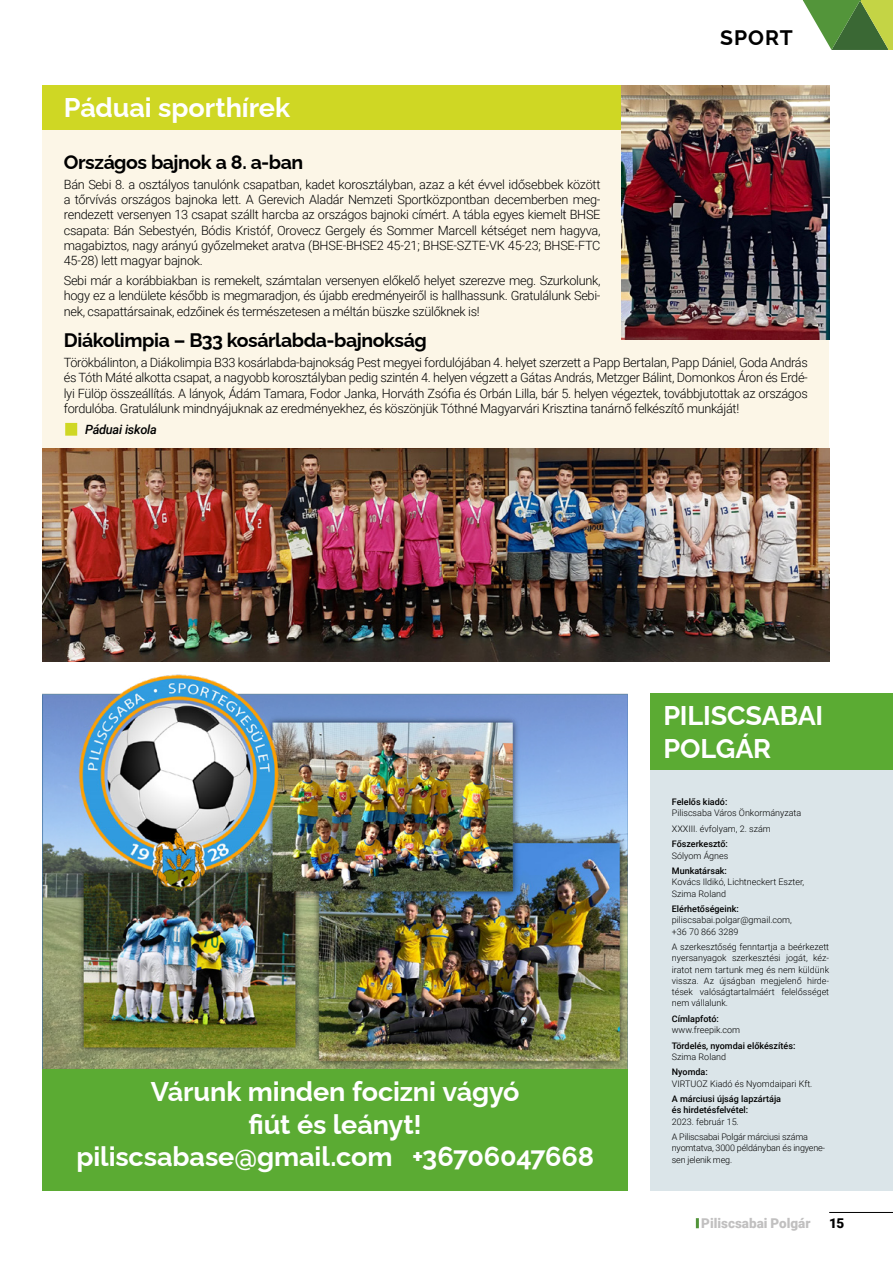
<style>
.page{position:relative;width:893px;height:1263px;background:#fff}
.page>*{position:absolute;margin:0;border:0;box-sizing:border-box;transform-origin:0 0}
.t1{font:700 27px/32.4px "Raleway";letter-spacing:-.005em;color:#fff}
.t2{font:700 21px "Raleway";letter-spacing:.05em;color:#000}
.t3{font:700 19.5px "Raleway";letter-spacing:-.025em;color:#000}
.t4{font:900 13.5px "Roboto";color:#c1c0c0}
.t5{font:900 13.5px "Roboto";color:#000}
.t6{font:300 12.75px/15.3px "Roboto";letter-spacing:-.025em;color:#000;text-align:justify}
.t7{font:italic 500 12.75px "Roboto";letter-spacing:-.02em;color:#000}
.t8{font:300 9px/11.2px "Roboto";color:#000}
.t9{font:500 9px/11.2px "Roboto";color:#000}
.t10{font:300 9px/15.5px "Roboto";letter-spacing:-.02em;color:#000}
</style>
<div class="page">
<div style="left:888px;top:0;width:5px;height:50px;background:#c4d445"></div>
<svg style="left:802px;top:0;width:86px;height:50px"></svg>
<hr style="left:829px;top:1212px;width:64px;height:1px;background:#000">
<svg style="left:696px;top:1218px;width:3px;height:10px"></svg>
<div style="left:651px;top:693px;width:242px;height:77px;background:#5bab33"></div>
<div style="left:651px;top:770px;width:242px;height:421px;background:#dbe5e9"></div>
<img style="left:43px;top:674px;width:585px;height:395px">
<div style="left:43px;top:1069px;width:585px;height:122px;background:#5bab33"></div>
<div style="left:43px;top:85px;width:786px;height:45px;background:#cfd724"></div>
<div style="left:43px;top:130px;width:786px;height:532px;background:#fcf6e7"></div>
<div style="left:65px;top:423px;width:12px;height:13px;background:#cfd724"></div>
<img style="left:622px;top:85px;width:207px;height:254px">
<img style="left:43px;top:449px;width:786px;height:213px">
<h2 class="t2" style="left:720px;top:20px;width:74px">SPORT</h2>
<h1 class="t1" style="left:64px;top:88px;width:228px">Páduai sporthírek</h1>
<h3 class="t3" style="left:64px;top:147px;width:241px">Országos bajnok a 8. a-ban</h3>
<p class="t6" style="left:64px;top:176px;width:538px">Bán Sebi 8. a osztályos tanulónk csapatban, kadet korosztályban, azaz a két évvel idősebbek között a tőrvívás országos bajnoka lett. A Gerevich Aladár Nemzeti Sportközpontban decemberben meg&shy;rendezett versenyen 13 csapat szállt harcba az országos bajnoki címért. A tábla egyes kiemelt BHSE csapata: Bán Sebestyén, Bódis Kristóf, Orovecz Gergely és Sommer Marcell kétséget nem hagyva, magabiztos, nagy arányú győzelmeket aratva (BHSE-BHSE2 45-21; BHSE-SZTE-VK 45-23; BHSE-FTC 45-28) lett magyar bajnok.</p>
<p class="t6" style="left:64px;top:272px;width:538px">Sebi már a korábbiakban is remekelt, számtalan versenyen előkelő helyet szerezve meg. Szurkolunk, hogy ez a lendülete később is megmaradjon, és újabb eredményeiről is hallhassunk. Gratulálunk Sebi&shy;nek, csapattársainak, edzőinek és természetesen a méltán büszke szülőknek is!</p>
<h3 class="t3" style="left:64px;top:325px;width:365px">Diákolimpia – B33 kosárlabda-bajnokság</h3>
<p class="t6" style="left:64px;top:354px;width:746px">Törökbálinton, a Diákolimpia B33 kosárlabda-bajnokság Pest megyei fordulójában 4. helyet szerzett a Papp Bertalan, Papp Dániel, Goda András és Tóth Máté alkotta csapat, a nagyobb korosztályban pedig szintén 4. helyen végzett a Gátas András, Metzger Bálint, Domonkos Áron és Erdé&shy;lyi Fülöp összeállítás. A lányok, Ádám Tamara, Fodor Janka, Horváth Zsófia és Orbán Lilla, bár 5. helyen végeztek, továbbjutottak az országos fordulóba. Gratulálunk mindnyájuknak az eredményekhez, és köszönjük Tóthné Magyarvári Krisztina tanárnő felkészítő munkáját!</p>
<p class="t7" style="left:85px;top:420px;width:73px">Páduai iskola</p>
<h1 class="t1" style="left:76px;top:1072px;width:519px;text-align:center">Várunk minden focizni vágyó<br>fiút és leányt!<br>piliscsabase@gmail.com +36706047668</h1>
<h1 class="t1" style="left:663px;top:696px;width:161px">PILISCSABAI<br>POLGÁR</h1>
<p class="t9" style="left:672px;top:796px;width:57px">Felelős kiadó:</p>
<p class="t8" style="left:672px;top:805px;width:131px;line-height:15.5px">Piliscsaba Város Önkormányzata<br>XXXIII. évfolyam, 2. szám</p>
<p class="t9" style="left:672px;top:838px;width:58px">Főszerkesztő:</p>
<p class="t8" style="left:672px;top:849px;width:58px">Sólyom Ágnes</p>
<p class="t9" style="left:672px;top:865px;width:57px">Munkatársak:</p>
<p class="t8" style="left:672px;top:876px;width:134px">Kovács Ildikó, Lichtneckert Eszter,<br>Szima Roland</p>
<p class="t9" style="left:672px;top:903px;width:68px">Elérhetőségeink:</p>
<p class="t8" style="left:672px;top:914px;width:122px">piliscsabai.polgar@gmail.com, +36 70 866 3289</p>
<p class="t8" style="left:672px;top:941px;width:159px;text-align:justify">A szerkesztőség fenntartja a beérkezett nyersanyagok szerkesztési jogát, kéz&shy;iratot nem tartunk meg és nem küldünk vissza. Az újságban megjelenő hirde&shy;tések valóságtartalmáért felelősséget nem vállalunk.</p>
<p class="t9" style="left:672px;top:1013px;width:48px">Címlapfotó:</p>
<p class="t8" style="left:672px;top:1024px;width:70px">www.freepik.com</p>
<p class="t9" style="left:672px;top:1039px;width:125px">Tördelés, nyomdai előkészítés:</p>
<p class="t8" style="left:672px;top:1051px;width:56px">Szima Roland</p>
<p class="t9" style="left:672px;top:1066px;width:37px">Nyomda:</p>
<p class="t8" style="left:672px;top:1077px;width:142px">VIRTUOZ Kiadó és Nyomdaipari Kft.</p>
<p class="t9" style="left:672px;top:1093px;width:111px">A márciusi újság lapzártája és hirdetésfelvétel:</p>
<p class="t10" style="left:672px;top:1113px;width:138px">2023. február 15.<br>A Piliscsabai Polgár márciusi száma</p>
<p class="t10" style="left:672px;top:1142px;width:155px;line-height:11.2px">nyomtatva, 3000 példányban és ingyene&shy;sen jelenik meg.</p>
<p class="t4" style="left:701px;top:1214px;width:111px">Piliscsabai Polgár</p>
<p class="t5" style="left:829px;top:1214px;width:17px">15</p>
</div>
